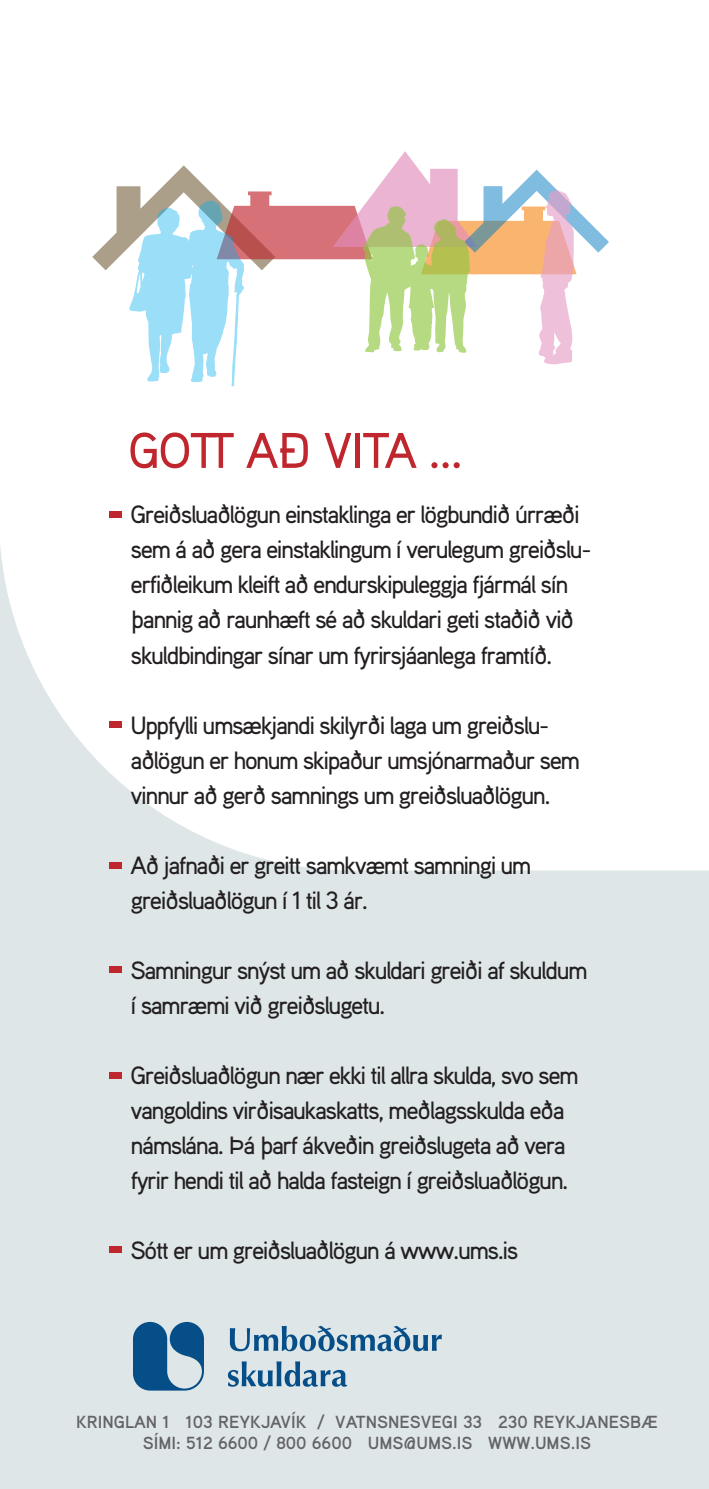
<style>
.page{position:relative;width:709px;height:1489px;background:#fff}
.page>*{position:absolute;margin:0;border:0;box-sizing:border-box;transform-origin:0 0}
.t1{font:500 50px "Aaux Pro";letter-spacing:-.03em;color:#c0262d}
.t2{font:500 25px/35px "Aaux Pro";letter-spacing:-.06em;color:#231f20}
.t3{font:700 17.5px/21px "Aaux Pro";color:#636366;text-align:center}
</style>
<div class="page">
<div style="left:0;top:267px;width:709px;height:1221px;background:#dee6e8"></div>
<svg style="left:0;top:267px;width:709px;height:603px;background:#fcfdfd"></svg>
<svg style="left:92px;top:151px;width:517px;height:235px"></svg>
<div style="left:110px;top:511px;width:12px;height:6px;background:#c0262d"></div>
<div style="left:110px;top:721px;width:12px;height:6px;background:#c0262d"></div>
<div style="left:110px;top:862px;width:12px;height:6px;background:#c0262d"></div>
<div style="left:110px;top:965px;width:12px;height:7px;background:#c0262d"></div>
<div style="left:110px;top:1072px;width:12px;height:6px;background:#c0262d"></div>
<div style="left:110px;top:1246px;width:12px;height:6px;background:#c0262d"></div>
<svg style="left:133px;top:1321px;width:71px;height:69px"></svg>
<svg style="left:230px;top:1325px;width:212px;height:26px"></svg>
<svg style="left:228px;top:1361px;width:119px;height:25px"></svg>
<h1 class="t1" style="left:128px;top:419px;width:336px">GOTT AÐ VITA ...</h1>
<p class="t2" style="left:130px;top:496px;width:462px">Greiðsluaðlögun einstaklinga er lögbundið úrræði sem á að gera einstaklingum í verulegum greiðslu&shy;erfiðleikum kleift að endurskipuleggja fjármál sín þannig að raunhæft sé að skuldari geti staðið við skuldbindingar sínar um fyrirsjáanlega framtíð.</p>
<p class="t2" style="left:130px;top:706px;width:451px">Uppfylli umsækjandi skilyrði laga um greiðslu&shy;aðlögun er honum skipaður umsjónarmaður sem vinnur að gerð samnings um greiðsluaðlögun.</p>
<p class="t2" style="left:130px;top:846px;width:402px">Að jafnaði er greitt samkvæmt samningi um greiðsluaðlögun í 1 til 3 ár.</p>
<p class="t2" style="left:130px;top:951px;width:458px">Samningur snýst um að skuldari greiði af skuldum í samræmi við greiðslugetu.</p>
<p class="t2" style="left:130px;top:1056px;width:450px">Greiðsluaðlögun nær ekki til allra skulda, svo sem vangoldins virðisaukaskatts, meðlagsskulda eða námslána. Þá þarf ákveðin greiðslugeta að vera fyrir hendi til að halda fasteign í greiðsluaðlögun.</p>
<p class="t2" style="left:130px;top:1231px;width:389px">Sótt er um greiðsluaðlögun á www.ums.is</p>
<p class="t3" style="left:76px;top:1410px;width:583px">KRINGLAN 1 103 REYKJAVÍK / VATNSNESVEGI 33 230 REYKJANESBÆ<br>SÍMI: 512 6600 / 800 6600 UMS@UMS.IS WWW.UMS.IS</p>
</div>
